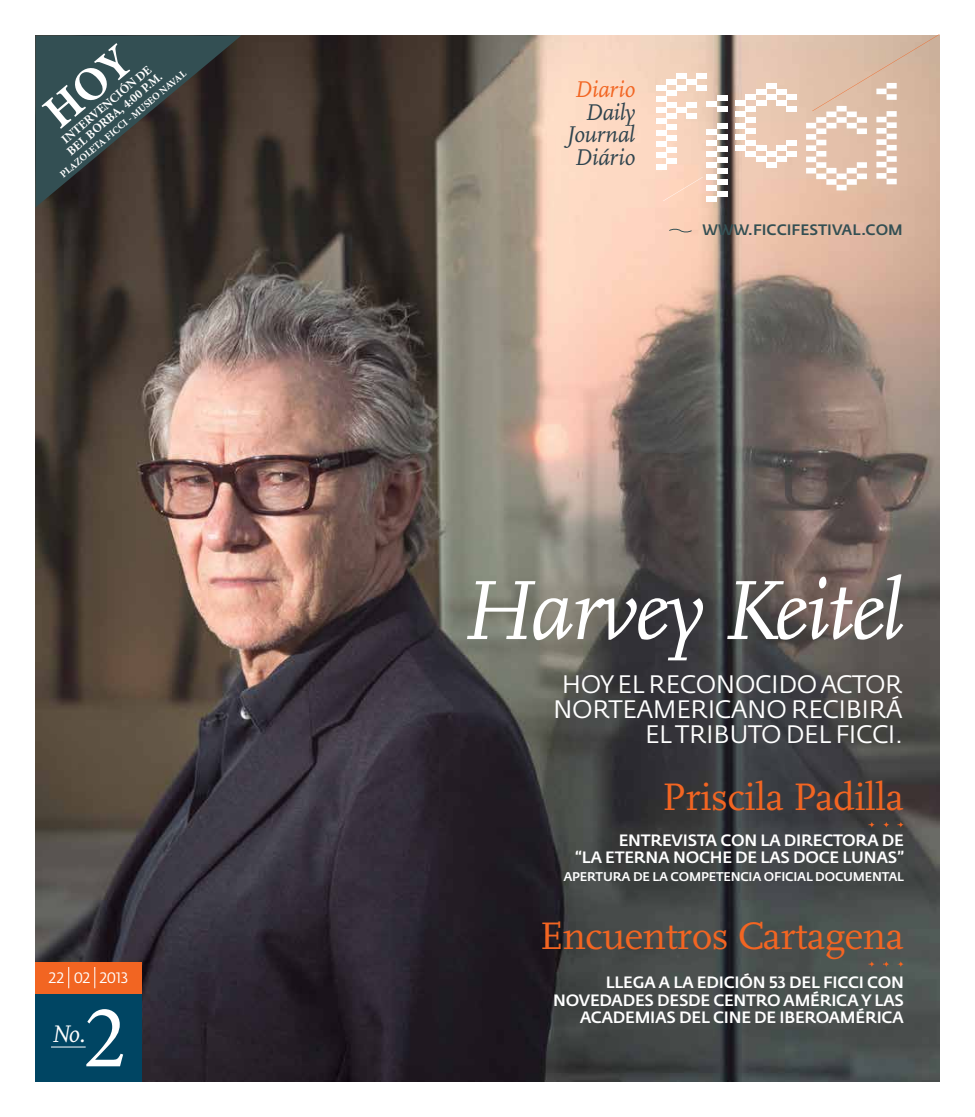
<style>
.page{position:relative;width:975px;height:1117px;background:#fff}
.page>*{position:absolute;margin:0;border:0;box-sizing:border-box;transform-origin:0 0}
.t1{font:90px "Minion Pro";color:#fff}
.t2{font:italic 87.75px "Scala";letter-spacing:-.025em;color:#fff}
.t3{font:40px "Scala";letter-spacing:-.01em;color:#f26522}
.t4{font:25px/25px "Fedra Sans Std";letter-spacing:-.015em;color:#fff;text-align:right}
.t5{font:italic 25px "Scala";color:#fff}
.t6{font:italic 23.75px/22.5px "Scala";letter-spacing:-.015em;color:#2f444e;text-align:right}
.t7{font:italic 23.75px "Scala";letter-spacing:-.01em;color:#f26522}
.t8{font:500 16.25px/17.5px "Fedra Sans Std";letter-spacing:-.015em;color:#fff;text-align:right}
.t9{font:500 15px "Fedra Sans Std";color:#334f53}
.t10{font:15px "Fedra Sans Std";letter-spacing:-.01em;color:#fff}
.t11{font:500 12.5px "Fedra Sans Std";letter-spacing:-.015em;color:#fff}
.t12{font:700 12.5px/12.5px "Minion Pro";color:#fff}
.t13{font:700 10px "Minion Pro";color:#fff}
</style>
<div class="page">
<img style="left:35px;top:35px;width:904px;height:1046px">
<svg style="left:663px;top:177px;width:39px;height:24px"></svg>
<svg style="left:806px;top:34px;width:133px;height:156px;background:#dfc2ae"></svg>
<div style="left:706px;top:174px;width:11px;height:5px;background:#fff"></div>
<div style="left:706px;top:163px;width:11px;height:5px;background:#fff"></div>
<div style="left:706px;top:196px;width:11px;height:6px;background:#fff"></div>
<div style="left:717px;top:146px;width:10px;height:5px;background:#fff"></div>
<div style="left:717px;top:191px;width:10px;height:5px;background:#fff"></div>
<div style="left:717px;top:168px;width:10px;height:6px;background:#fff"></div>
<div style="left:717px;top:157px;width:10px;height:6px;background:#fff"></div>
<div style="left:717px;top:179px;width:10px;height:6px;background:#fff"></div>
<div style="left:717px;top:134px;width:10px;height:6px;background:#fff"></div>
<div style="left:706px;top:101px;width:11px;height:5px;background:#fff"></div>
<div style="left:717px;top:95px;width:10px;height:6px;background:#fff"></div>
<div style="left:706px;top:129px;width:11px;height:5px;background:#fff"></div>
<div style="left:717px;top:123px;width:10px;height:6px;background:#fff"></div>
<div style="left:706px;top:151px;width:11px;height:6px;background:#fff"></div>
<div style="left:706px;top:185px;width:11px;height:6px;background:#fff"></div>
<div style="left:717px;top:106px;width:10px;height:6px;background:#fff"></div>
<div style="left:706px;top:140px;width:11px;height:6px;background:#fff"></div>
<div style="left:776px;top:89px;width:10px;height:6px;background:#fff"></div>
<div style="left:756px;top:89px;width:10px;height:6px;background:#fff"></div>
<div style="left:766px;top:95px;width:10px;height:5px;background:#fff"></div>
<div style="left:745px;top:128px;width:11px;height:6px;background:#fff"></div>
<div style="left:745px;top:95px;width:11px;height:5px;background:#fff"></div>
<div style="left:756px;top:100px;width:10px;height:6px;background:#fff"></div>
<div style="left:745px;top:106px;width:11px;height:5px;background:#fff"></div>
<div style="left:786px;top:95px;width:10px;height:5px;background:#fff"></div>
<div style="left:776px;top:100px;width:10px;height:6px;background:#fff"></div>
<div style="left:766px;top:83px;width:10px;height:6px;background:#fff"></div>
<div style="left:786px;top:106px;width:10px;height:5px;background:#fff"></div>
<div style="left:745px;top:151px;width:11px;height:5px;background:#fff"></div>
<div style="left:735px;top:100px;width:10px;height:6px;background:#fff"></div>
<div style="left:776px;top:156px;width:10px;height:6px;background:#fff"></div>
<div style="left:756px;top:156px;width:10px;height:6px;background:#fff"></div>
<div style="left:786px;top:151px;width:10px;height:5px;background:#fff"></div>
<div style="left:776px;top:145px;width:10px;height:6px;background:#fff"></div>
<div style="left:745px;top:140px;width:11px;height:5px;background:#fff"></div>
<div style="left:786px;top:140px;width:10px;height:5px;background:#fff"></div>
<div style="left:766px;top:151px;width:10px;height:5px;background:#fff"></div>
<div style="left:756px;top:145px;width:10px;height:6px;background:#fff"></div>
<div style="left:745px;top:117px;width:11px;height:6px;background:#fff"></div>
<div style="left:766px;top:162px;width:10px;height:6px;background:#fff"></div>
<div style="left:735px;top:111px;width:10px;height:6px;background:#fff"></div>
<div style="left:735px;top:145px;width:10px;height:6px;background:#fff"></div>
<div style="left:735px;top:123px;width:10px;height:5px;background:#fff"></div>
<div style="left:735px;top:134px;width:10px;height:6px;background:#fff"></div>
<div style="left:666px;top:102px;width:10px;height:5px;background:#fff"></div>
<div style="left:666px;top:113px;width:10px;height:6px;background:#fff"></div>
<div style="left:656px;top:107px;width:10px;height:6px;background:#fff"></div>
<div style="left:656px;top:119px;width:10px;height:5px;background:#fff"></div>
<div style="left:656px;top:96px;width:10px;height:6px;background:#fff"></div>
<div style="left:666px;top:90px;width:10px;height:6px;background:#fff"></div>
<div style="left:686px;top:79px;width:10px;height:6px;background:#fff"></div>
<div style="left:656px;top:130px;width:10px;height:5px;background:#fff"></div>
<div style="left:696px;top:74px;width:10px;height:5px;background:#fff"></div>
<div style="left:666px;top:79px;width:10px;height:6px;background:#fff"></div>
<div style="left:676px;top:74px;width:10px;height:5px;background:#fff"></div>
<div style="left:656px;top:85px;width:10px;height:5px;background:#fff"></div>
<div style="left:676px;top:85px;width:10px;height:5px;background:#fff"></div>
<div style="left:666px;top:135px;width:10px;height:6px;background:#fff"></div>
<div style="left:666px;top:158px;width:10px;height:6px;background:#fff"></div>
<div style="left:666px;top:124px;width:10px;height:6px;background:#fff"></div>
<div style="left:666px;top:147px;width:10px;height:5px;background:#fff"></div>
<div style="left:686px;top:102px;width:10px;height:5px;background:#fff"></div>
<div style="left:676px;top:107px;width:10px;height:6px;background:#fff"></div>
<div style="left:696px;top:85px;width:10px;height:5px;background:#fff"></div>
<div style="left:686px;top:113px;width:10px;height:6px;background:#fff"></div>
<div style="left:656px;top:164px;width:10px;height:5px;background:#fff"></div>
<div style="left:656px;top:141px;width:10px;height:6px;background:#fff"></div>
<div style="left:656px;top:152px;width:10px;height:6px;background:#fff"></div>
<svg style="left:668px;top:229px;width:24px;height:5px"></svg>
<svg style="left:897px;top:821px;width:7px;height:6px"></svg>
<svg style="left:868px;top:821px;width:7px;height:6px"></svg>
<svg style="left:883px;top:821px;width:6px;height:6px"></svg>
<div style="left:35px;top:992px;width:107px;height:89px;background:#004563"></div>
<div style="left:35px;top:961px;width:107px;height:31px;background:#f26522"></div>
<svg style="left:68px;top:967px;width:1px;height:21px"></svg>
<svg style="left:94px;top:967px;width:1px;height:21px"></svg>
<hr style="left:51px;top:1046px;width:35px;height:1px;background:#fff">
<svg style="left:897px;top:960px;width:7px;height:7px"></svg>
<svg style="left:868px;top:960px;width:7px;height:7px"></svg>
<svg style="left:883px;top:960px;width:6px;height:7px"></svg>
<svg style="left:35px;top:35px;width:206px;height:172px;background:#343d3c"></svg>
<p class="t12" style="left:56px;top:138px;width:122px;rotate:-40deg">INTERVENCIÓN DE<br>BEL BORBA, 4:00 P.M.</p>
<p class="t13" style="left:57px;top:170px;width:163px;rotate:-40deg">PLAZOLETA FICCI - MUSEO NAVAL</p>
<p class="t10" style="left:49px;top:968px;width:81px">22 02 2013</p>
<h1 class="t1" style="left:84px;top:976px;width:45px">2</h1>
<h3 class="t5" style="left:51px;top:1020px;width:36px">No.</h3>
<h3 class="t7" style="left:574px;top:77px;width:62px">Diario</h3>
<h3 class="t6" style="left:566px;top:101px;width:70px">Daily<br>Journal<br>Diário</h3>
<p class="t9" style="left:702px;top:220px;width:202px">WWW.FICCIFESTIVAL.COM</p>
<h2 class="t2" style="left:460px;top:565px;width:444px">Harvey Keitel</h2>
<h3 class="t4" style="left:553px;top:671px;width:351px">HOY EL RECONOCIDO ACTOR<br>NORTEAMERICANO RECIBIRÁ<br>EL TRIBUTO DEL FICCI.</h3>
<h3 class="t3" style="left:662px;top:774px;width:243px">Priscila Padilla</h3>
<p class="t8" style="left:575px;top:831px;width:330px">ENTREVISTA CON LA DIRECTORA DE<br>“LA ETERNA NOCHE DE LAS DOCE LUNAS”</p>
<p class="t11" style="left:563px;top:868px;width:342px">APERTURA DE LA COMPETENCIA OFICIAL DOCUMENTAL</p>
<h3 class="t3" style="left:540px;top:913px;width:365px">Encuentros Cartagena</h3>
<p class="t8" style="left:553px;top:973px;width:352px">LLEGA A LA EDICIÓN 53 DEL FICCI CON<br>NOVEDADES DESDE CENTRO AMÉRICA Y LAS<br>ACADEMIAS DEL CINE DE IBEROAMÉRICA</p>
</div>
